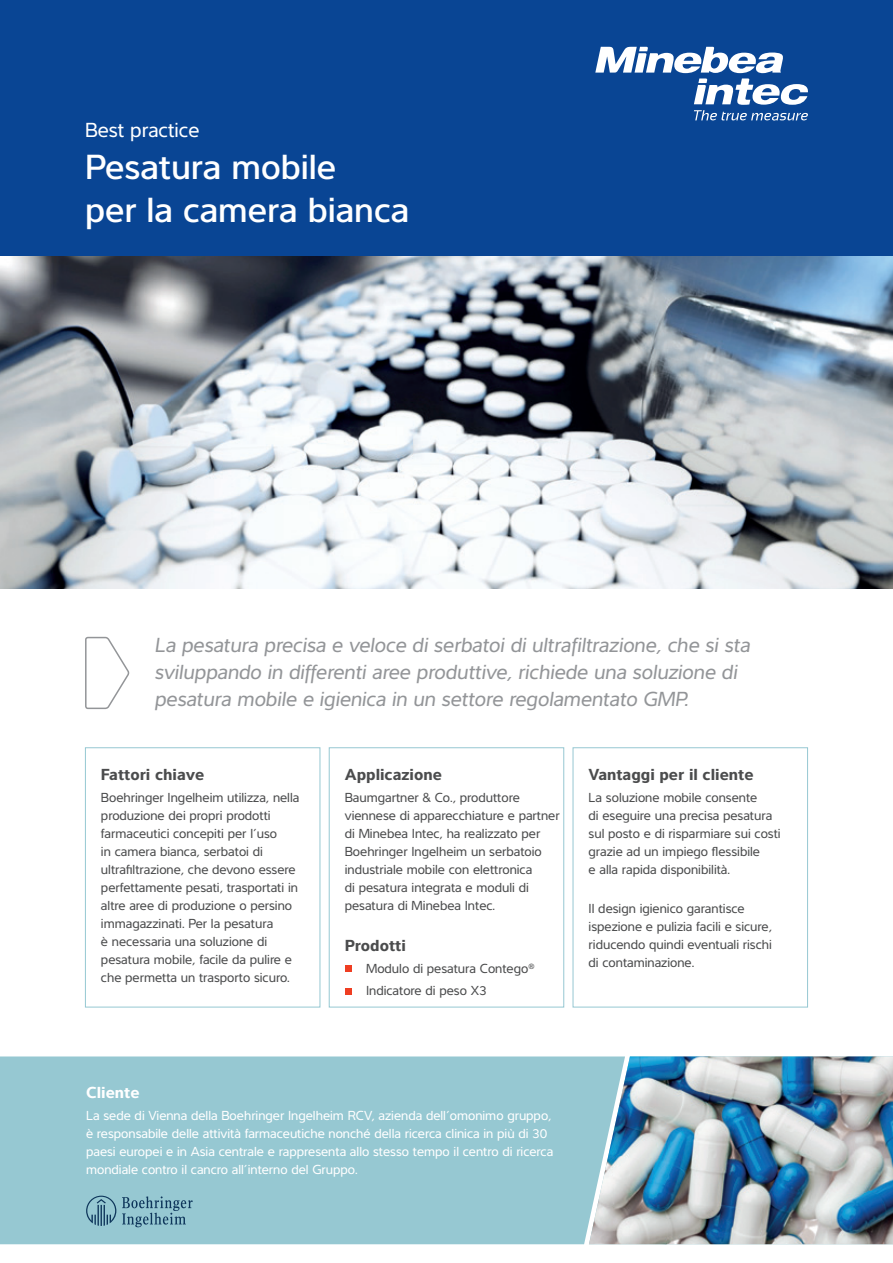
<style>
.page{position:relative;width:893px;height:1263px;background:#fff}
.page>*{position:absolute;margin:0;border:0;box-sizing:border-box;transform-origin:0 0}
.t1{font:500 36px/43.2px "Interval Pro";color:#fff}
.t2{font:italic 21px/27px "Interval Pro";color:#939598}
.t3{font:21px "Interval Pro";color:#fff}
.t4{font:700 16.5px "Interval Pro";color:#4b4c4d}
.t5{font:700 16.5px "Interval Pro";color:#fff}
.t6{font:13.5px/18px "Interval Pro";color:#4b4c4d}
.t7{font:13.5px/18px "Interval Pro";color:#fff}
</style>
<div class="page">
<div style="left:0;top:1056px;width:589px;height:188px;background:#96c8d2"></div>
<svg style="left:85px;top:636px;width:45px;height:74px"></svg>
<div style="left:0;top:0;width:893px;height:261px;background:#094594"></div>
<img style="left:0;top:256px;width:893px;height:332px">
<img style="left:589px;top:1056px;width:304px;height:188px">
<svg style="left:595px;top:47px;width:213px;height:74px"></svg>
<svg style="left:86px;top:1196px;width:30px;height:30px"></svg>
<svg style="left:122px;top:1196px;width:71px;height:31px;background:#78a8b8"></svg>
<div style="left:85px;top:747px;width:235px;height:260px;border:1px solid #96c8d2"></div>
<div style="left:329px;top:747px;width:235px;height:260px;border:1px solid #96c8d2"></div>
<div style="left:573px;top:747px;width:235px;height:260px;border:1px solid #96c8d2"></div>
<div style="left:345px;top:965px;width:7px;height:7px;background:#ef3e22"></div>
<div style="left:345px;top:988px;width:7px;height:6px;background:#ef3e22"></div>
<h2 class="t3" style="left:85px;top:114px;width:116px">Best practice</h2>
<h1 class="t1" style="left:85px;top:141px;width:326px">Pesatura mobile<br>per la camera bianca</h1>
<h2 class="t2" style="left:154px;top:631px;width:597px">La pesatura precisa e veloce di serbatoi di ultrafiltrazione, che si sta sviluppando in differenti aree produttive, richiede una soluzione di pesatura mobile e igienica in un settore regolamentato GMP.</h2>
<p class="t4" style="left:101px;top:761px;width:105px">Fattori chiave</p>
<p class="t6" style="left:101px;top:788px;width:200px">Boehringer Ingelheim utilizza, nella produzione dei propri prodotti farmaceutici concepiti per l’uso<br>in camera bianca, serbatoi di ultrafiltrazione, che devono essere perfettamente pesati, trasportati in altre aree di produzione o persino immagazzinati. Per la pesatura<br>è necessaria una soluzione di pesatura mobile, facile da pulire e che permetta un trasporto sicuro.</p>
<p class="t4" style="left:345px;top:761px;width:99px">Applicazione</p>
<p class="t6" style="left:345px;top:788px;width:216px">Baumgartner &amp; Co., produttore viennese di apparecchiature e partner di Minebea Intec, ha realizzato per Boehringer Ingelheim un serbatoio industriale mobile con elettronica<br>di pesatura integrata e moduli di pesatura di Minebea Intec.</p>
<p class="t4" style="left:345px;top:932px;width:63px">Prodotti</p>
<p class="t6" style="left:366px;top:957px;width:170px;line-height:22.2px">Modulo di pesatura Contego<sup>®<br></sup>Indicatore di peso X3</p>
<p class="t4" style="left:589px;top:761px;width:167px">Vantaggi per il cliente</p>
<p class="t6" style="left:589px;top:788px;width:194px">La soluzione mobile consente<br>di eseguire una precisa pesatura sul posto e di risparmiare sui costi grazie ad un impiego flessibile<br>e alla rapida disponibilità.</p>
<p class="t6" style="left:589px;top:899px;width:185px">Il design igienico garantisce ispezione e pulizia facili e sicure, riducendo quindi eventuali rischi di contaminazione.</p>
<p class="t5" style="left:86px;top:1079px;width:55px">Cliente</p>
<p class="t7" style="left:86px;top:1106px;width:469px">La sede di Vienna della Boehringer Ingelheim RCV, azienda dell’omonimo gruppo, è responsabile delle attività farmaceutiche nonché della ricerca clinica in più di 30 paesi europei e in Asia centrale e rappresenta allo stesso tempo il centro di ricerca mondiale contro il cancro all’interno del Gruppo.</p>
</div>
